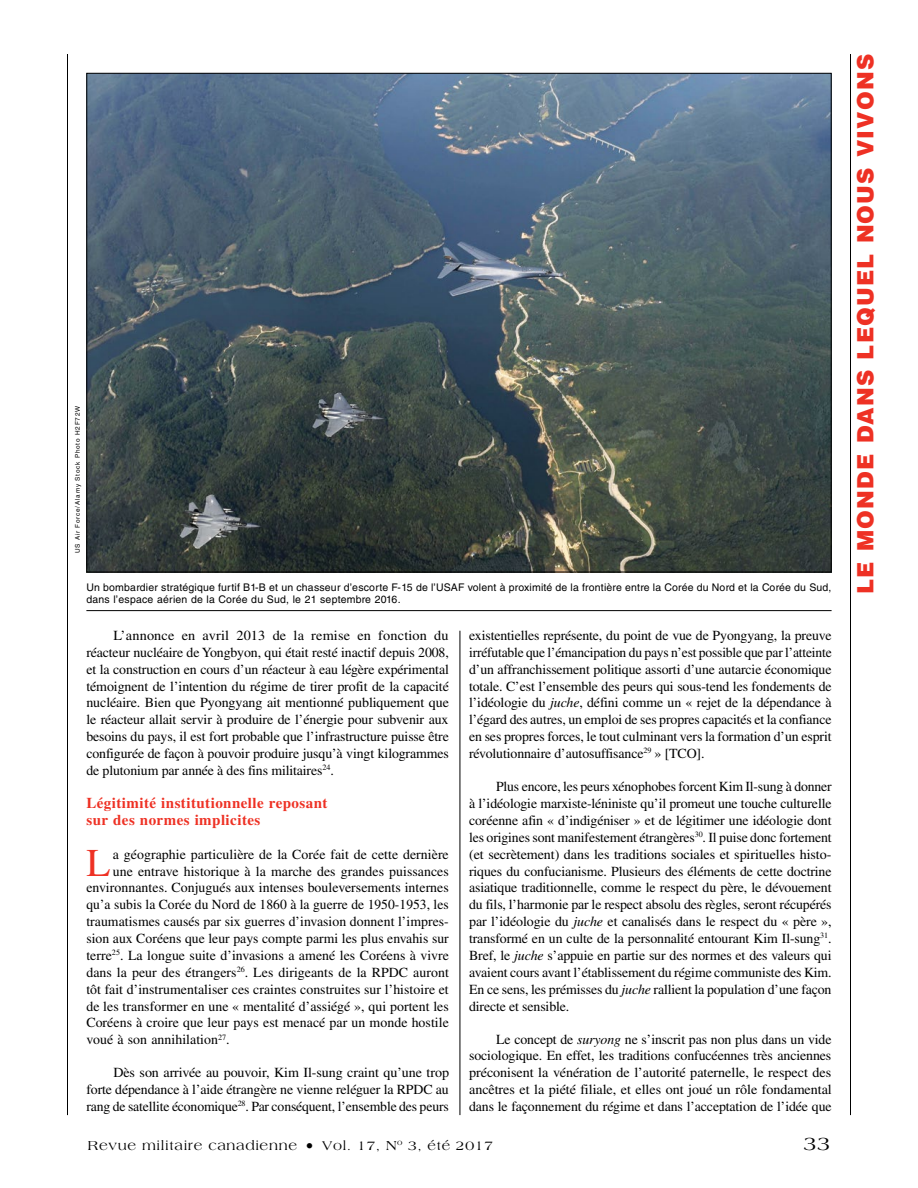
<style>
.page{position:relative;width:918px;height:1188px;background:#fff}
.page>*{position:absolute;margin:0;border:0;box-sizing:border-box;transform-origin:0 0}
.t1{font:39.3px "Times LT Std";color:#ee3124}
.t2{font:900 22.5px "Helvetica LT Std";letter-spacing:.05em;color:#ee3124}
.t3{font:19.5px "Americana Std";color:#000}
.t4{font:700 15px/16.8px "Times LT Std";letter-spacing:.03em;color:#ee3124}
.t5{font:13.8px/16.8px "Times LT Std";color:#000;text-align:justify}
.t6{font:13.8px "Americana Std";letter-spacing:.05em;color:#000}
.t7{font:10.5px/12.8px "Helvetica LT Std";letter-spacing:.02em;color:#000}
.t8{font:6.3px "Helvetica LT Std";letter-spacing:.125em;color:#000}
.s1{font-style:italic}
.s2{font-size:16.5px}
.s3{font-size:13.5px}
</style>
<div class="page">
<hr style="left:850px;top:54px;width:1px;height:1061px;background:#000">
<hr style="left:67px;top:54px;width:1px;height:1061px;background:#000">
<img style="left:88px;top:75px;width:742px;height:495px">
<hr style="left:86px;top:610px;width:746px;height:1px;background:#000">
<hr style="left:460px;top:631px;width:1px;height:484px;background:#000">
<p class="t8" style="left:74px;top:553px;width:149px;rotate:-90deg">US Air Force/Alamy Stock Photo H2F72W</p>
<p class="t7" style="left:86px;top:581px;width:747px">Un bombardier stratégique furtif B1-B et un chasseur d’escorte F-15 de l’USAF volent à proximité de la frontière entre la Corée du Nord et la Corée du Sud, dans l’espace aérien de la Corée du Sud, le 21 septembre 2016.</p>
<p class="t5" style="left:86px;top:627px;width:364px;text-indent:27px">L’annonce en avril 2013 de la remise en fonction du réacteur nucléaire de Yongbyon, qui était resté inactif depuis 2008, et la construction en cours d’un réacteur à eau légère expérimental témoignent de l’intention du régime de tirer profit de la capacité nucléaire. Bien que Pyongyang ait mentionné publiquement que le réacteur allait servir à produire de l’énergie pour subvenir aux besoins du pays, il est fort probable que l’infrastructure puisse être configurée de façon à pouvoir produire jusqu’à vingt kilogrammes de plutonium par année à des fins militaires<sup>24</sup>.</p>
<p class="t4" style="left:86px;top:794px;width:243px">Légitimité institutionnelle reposant sur des normes implicites</p>
<h1 class="t1" style="left:86px;top:840px;width:26px">L</h1>
<p class="t5" style="left:113px;top:846px;width:337px">a géographie particulière de la Corée fait de cette dernière</p>
<p class="t5" style="left:113px;top:862px;width:337px">une entrave historique à la marche des grandes puissances</p>
<p class="t5" style="left:86px;top:879px;width:364px">environnantes. Conjugués aux intenses bouleversements internes</p>
<p class="t5" style="left:86px;top:896px;width:364px">qu’a subis la Corée du Nord de 1860 à la guerre de 1950-1953, les</p>
<p class="t5" style="left:86px;top:913px;width:364px">traumatismes causés par six guerres d’invasion donnent l’impres-</p>
<p class="t5" style="left:86px;top:930px;width:364px">sion aux Coréens que leur pays compte parmi les plus envahis sur</p>
<p class="t5" style="left:86px;top:947px;width:364px">terre<sup>25</sup>. La longue suite d’invasions a amené les Coréens à vivre</p>
<p class="t5" style="left:86px;top:964px;width:364px">dans la peur des étrangers<sup>26</sup>. Les dirigeants de la RPDC auront</p>
<p class="t5" style="left:86px;top:981px;width:364px">tôt fait d’instrumentaliser ces craintes construites sur l’histoire et</p>
<p class="t5" style="left:86px;top:997px;width:364px">de les transformer en une « mentalité d’assiégé », qui portent les</p>
<p class="t5" style="left:86px;top:1014px;width:364px">Coréens à croire que leur pays est menacé par un monde hostile</p>
<p class="t5" style="left:86px;top:1031px;width:145px">voué à son annihilation<sup>27</sup>.</p>
<p class="t5" style="left:86px;top:1064px;width:364px;text-indent:27px">Dès son arrivée au pouvoir, Kim Il-sung craint qu’une trop forte dépendance à l’aide étrangère ne vienne reléguer la RPDC au rang de satellite économique<sup>28</sup>. Par conséquent, l’ensemble des peurs</p>
<p class="t5" style="left:469px;top:627px;width:364px">existentielles représente, du point de vue de Pyongyang, la preuve irréfutable que l’émancipation du pays n’est possible que par l’atteinte d’un affranchissement politique assorti d’une autarcie économique totale. C’est l’ensemble des peurs qui sous-tend les fondements de l’idéologie du <span class="s1">juche</span>, défini comme un « rejet de la dépendance à l’égard des autres, un emploi de ses propres capacités et la confiance en ses propres forces, le tout culminant vers la formation d’un esprit révolutionnaire d’autosuffisance<sup>29</sup> » [TCO].</p>
<p class="t5" style="left:469px;top:778px;width:364px;text-indent:27px">Plus encore, les peurs xénophobes forcent Kim Il-sung à donner à l’idéologie marxiste-léniniste qu’il promeut une touche culturelle coréenne afin « d’indigéniser » et de légitimer une idéologie dont les origines sont manifestement étrangères<sup>30</sup>. Il puise donc fortement (et secrètement) dans les traditions sociales et spirituelles histo&shy;riques du confucianisme. Plusieurs des éléments de cette doctrine asiatique traditionnelle, comme le respect du père, le dévouement du fils, l’harmonie par le respect absolu des règles, seront récupérés par l’idéologie du <span class="s1">juche</span> et canalisés dans le respect du « père », transformé en un culte de la personnalité entourant Kim Il-sung<sup>31</sup>.<br>Bref, le <span class="s1">juche</span> s’appuie en partie sur des normes et des valeurs qui avaient cours avant l’établissement du régime communiste des Kim.<br>En ce sens, les prémisses du <span class="s1">juche</span> rallient la population d’une façon directe et sensible.</p>
<p class="t5" style="left:469px;top:1030px;width:364px;text-indent:27px">Le concept de <span class="s1">suryong</span> ne s’inscrit pas non plus dans un vide sociologique. En effet, les traditions confucéennes très anciennes préconisent la vénération de l’autorité paternelle, le respect des ancêtres et la piété filiale, et elles ont joué un rôle fondamental dans le façonnement du régime et dans l’acceptation de l’idée que</p>
<p class="t6" style="left:88px;top:1137px;width:407px">Revue militaire canadienne <span class="s2">•</span> <span class="s3">Vol. 17,</span> N<sup>o</sup> <span class="s3">3, été 2017</span></p>
<h3 class="t3" style="left:804px;top:1132px;width:28px">33</h3>
<h2 class="t2" style="left:851px;top:594px;width:541px;rotate:-90deg">LE MONDE DANS LEQUEL NOUS VIVONS</h2>
</div>
